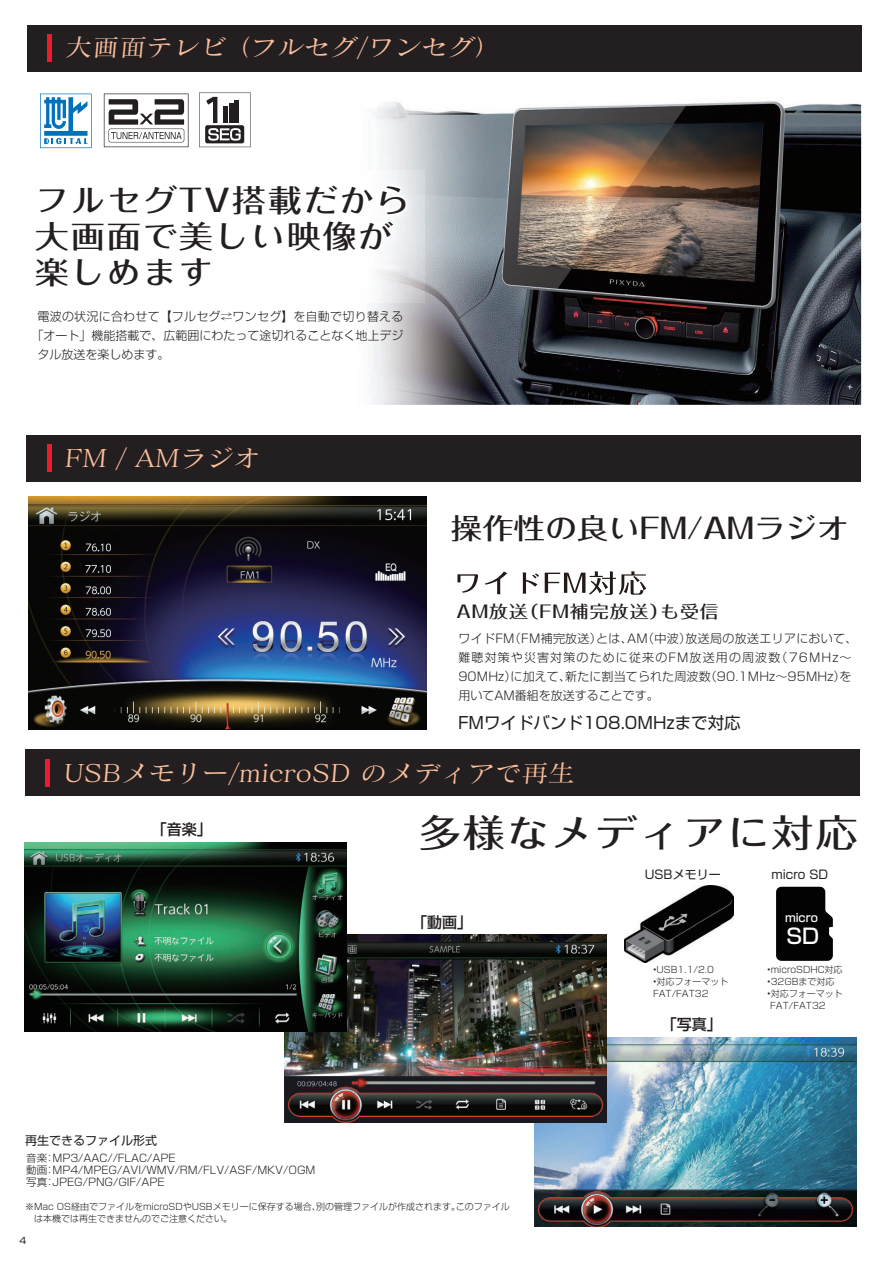
<style>
.page{position:relative;width:893px;height:1263px;background:#fff}
.page>*{position:absolute;margin:0;border:0;box-sizing:border-box;transform-origin:0 0}
.t1{font:500 37.8px "Folk Pro";letter-spacing:.05em;color:#231f20;scale:1.11 1}
.t2{font:500 30.9px/36px "Folk Pro";letter-spacing:.05em;color:#231f20;scale:1.11 1}
.t3{font:500 28.35px "Folk Pro";color:#231f20;scale:1.11 1}
.t4{font:24.15px "Matisse CID M";color:#fbbf9c;scale:1.11 1}
.t5{font:500 20.85px "Shin Go Pro";color:#fff}
.t6{font:500 17.1px "Folk Pro";letter-spacing:.05em;color:#231f20;scale:1.11 1}
.t7{font:16.5px "Shin Go Pro";color:#231f20}
.t8{font:500 15px "Shin Go Pro";color:#231f20}
.t9{font:300 12px/18.9px "Shin Go Pro";letter-spacing:.015em;color:#231f20}
.t10{font:12px "Shin Go Pro";color:#231f20}
.t11{font:500 11.4px "Shin Go Pro";color:#fff}
.t12{font:300 10.5px/12px "Shin Go Pro";color:#231f20}
.t13{font:300 9px/12px "Shin Go Pro";color:#231f20}
.t14{font:9px "Shin Go Pro";color:#231f20}
</style>
<div class="page">
<img style="left:457px;top:574px;width:21px;height:19px">
<img style="left:485px;top:571px;width:22px;height:24px">
<img style="left:522px;top:572px;width:17px;height:22px">
<img style="left:544px;top:572px;width:17px;height:21px">
<img style="left:563px;top:571px;width:83px;height:24px">
<div style="left:26px;top:435px;width:835px;height:47px;background:#231f20"></div>
<div style="left:47px;top:445px;width:5px;height:27px;background:#ee1b2d"></div>
<img style="left:84px;top:92px;width:777px;height:313px">
<div style="left:27px;top:25px;width:835px;height:46px;background:#231f20"></div>
<div style="left:47px;top:34px;width:5px;height:27px;background:#ee1b2d"></div>
<img style="left:84px;top:171px;width:341px;height:132px">
<svg style="left:84px;top:181px;width:324px;height:109px"></svg>
<svg style="left:40px;top:94px;width:52px;height:54px"></svg>
<svg style="left:104px;top:94px;width:85px;height:53px"></svg>
<svg style="left:199px;top:93px;width:52px;height:54px"></svg>
<hr style="left:223px;top:107px;width:4px;height:16px;background:#231f20">
<hr style="left:229px;top:104px;width:4px;height:19px;background:#231f20">
<hr style="left:235px;top:100px;width:4px;height:23px;background:#231f20">
<img style="left:29px;top:496px;width:397px;height:233px">
<div style="left:25px;top:750px;width:835px;height:46px;background:#231f20"></div>
<div style="left:45px;top:759px;width:5px;height:27px;background:#ee1b2d"></div>
<img style="left:534px;top:1037px;width:322px;height:189px">
<img style="left:285px;top:934px;width:322px;height:189px">
<img style="left:24px;top:843px;width:322px;height:188px">
<svg style="left:776px;top:887px;width:57px;height:74px;background:#141414"></svg>
<img style="left:624px;top:886px;width:110px;height:77px">
<h3 class="t4" style="left:65px;top:33px;width:397px">大画面テレビ （フルセグ/ワンセグ）</h3>
<h2 class="t2" style="left:35px;top:178px;width:339px">フルセグTV搭載だから大画面で美しい映像が楽しめます</h2>
<p class="t9" style="left:37px;top:306px;width:368px">電波の状況に合わせて【フルセグ⇄ワンセグ】を自動で切り替える</p>
<p class="t9" style="left:31px;top:324px;width:374px">「オート」機能搭載で、広範囲にわたって途切れることなく地上デジ</p>
<p class="t9" style="left:37px;top:343px;width:134px">タル放送を楽しめます。</p>
<h3 class="t4" style="left:64px;top:444px;width:180px">FM / AMラジオ</h3>
<h3 class="t3" style="left:451px;top:504px;width:360px">操作性の良いFM/AMラジオ</h3>
<h3 class="t6" style="left:456px;top:597px;width:238px">AM放送（FM補完放送）も受信</h3>
<p class="t9" style="left:458px;top:628px;width:401px">ワイドFM（FM補完放送）とは、AM（中波）放送局の放送エリアにおいて、難聴対策や災害対策のために従来のFM放送用の周波数（76MHz～90MHz）に加えて、新たに割当てられた周波数（90.1MHz～95MHz）を用いてAM番組を放送することです。</p>
<h3 class="t7" style="left:458px;top:710px;width:284px">FMワイドバンド108.0MHzまで対応</h3>
<h3 class="t4" style="left:63px;top:758px;width:465px">USBメモリー/microSD のメディアで再生</h3>
<p class="t8" style="left:152px;top:817px;width:61px">「音楽」</p>
<p class="t10" style="left:25px;top:1131px;width:133px">再生できるファイル形式</p>
<p class="t12" style="left:26px;top:1150px;width:291px">音楽：MP3/AAC//FLAC/APE<br>動画：MP4/MPEG/AVI/WMV/RM/FLV/ASF/MKV/OGM写真：JPEG/PNG/GIF/APE</p>
<h1 class="t1" style="left:419px;top:801px;width:397px">多様なメディアに対応</h1>
<p class="t8" style="left:412px;top:909px;width:61px">「動画」</p>
<p class="t10" style="left:645px;top:865px;width:77px">USBメモリー</p>
<p class="t10" style="left:771px;top:865px;width:58px">micro SD</p>
<p class="t13" style="left:653px;top:962px;width:71px">•USB1.1/2.0　</p>
<p class="t13" style="left:653px;top:974px;width:86px">•対応フォーマット　<br>FAT/FAT32</p>
<p class="t8" style="left:662px;top:1011px;width:61px">「写真」</p>
<p class="t11" style="left:785px;top:908px;width:34px">micro</p>
<h3 class="t5" style="left:786px;top:918px;width:34px">SD</h3>
<p class="t13" style="left:767px;top:962px;width:77px">•microSDHC対応</p>
<p class="t13" style="left:767px;top:974px;width:87px">•32GBまで対応　　</p>
<p class="t13" style="left:770px;top:986px;width:83px;text-indent:-3px">•対応フォーマット　<br>FAT/FAT32</p>
<p class="t13" style="left:34px;top:1199px;width:477px;text-indent:-9px">※Mac OS経由でファイルをmicroSDやUSBメモリーに保存する場合、別の管理ファイルが作成されます。このファイルは本機では再生できませんのでご注意ください。</p>
<p class="t14" style="left:18px;top:1233px;width:10px">４</p>
</div>
